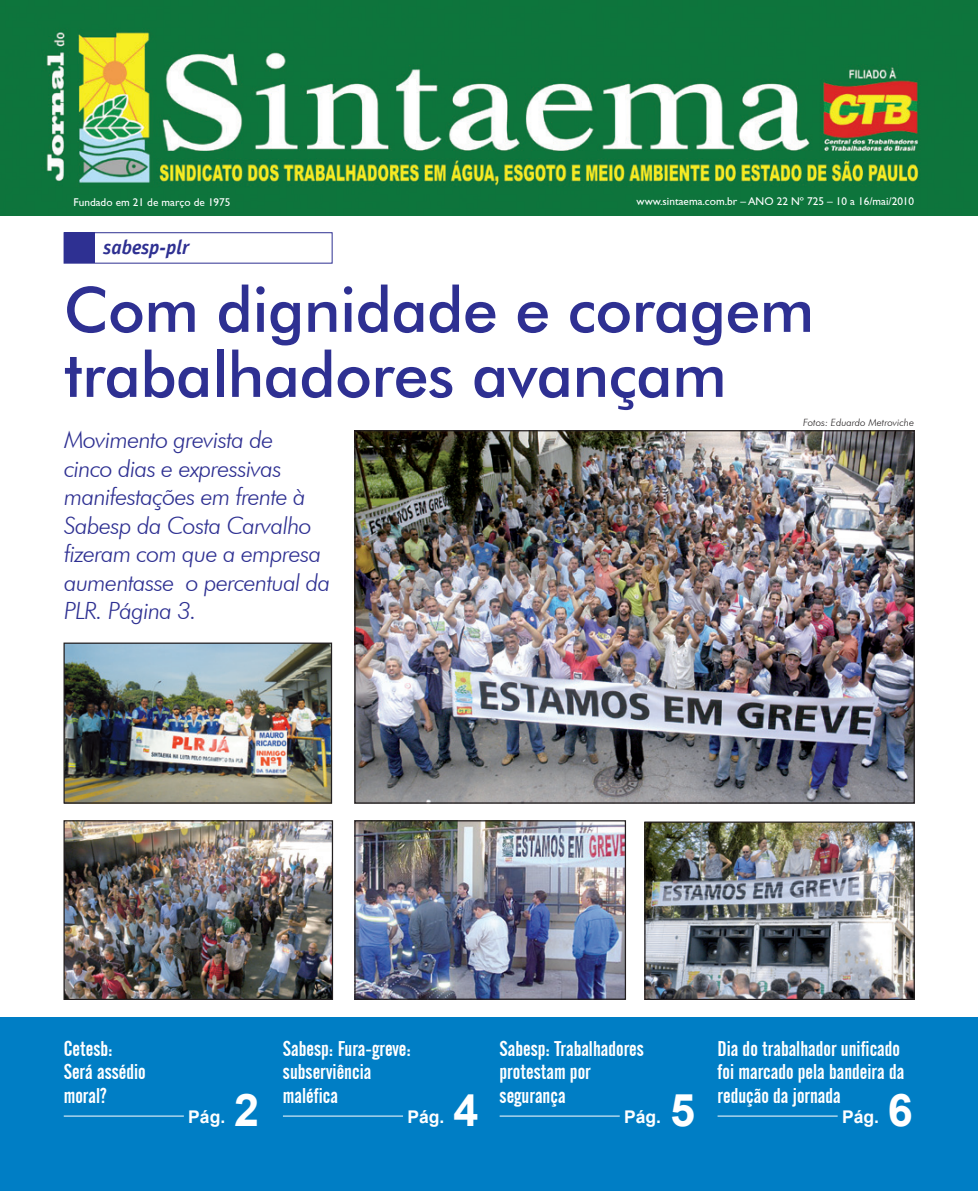
<style>
.page{position:relative;width:978px;height:1191px;background:#fff}
.page>*{position:absolute;margin:0;border:0;box-sizing:border-box;transform-origin:0 0}
.t1{font:500 62.5px/65px "Futura BT";letter-spacing:-.01em;color:#2e3092}
.None-2{font:700 45px "Arial";color:#fff}
.olho{font:italic 300 23.75px/28.5px "Futura BT";letter-spacing:-.03em;color:#2e3092}
.Tx1{font:21.25px/23.8px "Alternate Gothic No 2 BT";color:#fff}
.t2{font:italic 700 20px "Officina Sans";color:#2e3092}
.t3{font:700 17.5px "Arial";color:#fff}
.tx1{font:11.25px "Gill Sans";color:#fff}
.t4{font:italic 300 10px "Futura BT";color:#231f20}
</style>
<div class="page">
<img style="left:0;top:0;width:978px;height:215px">
<div style="left:64px;top:232px;width:268px;height:31px;background:#fff;border:1px solid #2e3092"></div>
<div style="left:64px;top:233px;width:30px;height:30px;background:#2e3092"></div>
<div style="left:1px;top:1017px;width:977px;height:174px;background:#007ec5"></div>
<hr style="left:718px;top:1115px;width:120px;height:1px;background:#fff">
<hr style="left:500px;top:1115px;width:120px;height:1px;background:#fff">
<hr style="left:283px;top:1115px;width:120px;height:1px;background:#fff">
<hr style="left:64px;top:1115px;width:120px;height:1px;background:#fff">
<img style="left:356px;top:432px;width:557px;height:369px">
<img style="left:646px;top:823px;width:267px;height:175px">
<div style="left:644px;top:821px;width:271px;height:179px;border:1px solid #231f20"></div>
<img style="left:65px;top:822px;width:266px;height:176px">
<div style="left:63px;top:820px;width:270px;height:180px;border:1px solid #231f20"></div>
<img style="left:356px;top:822px;width:268px;height:175px">
<div style="left:354px;top:820px;width:272px;height:179px;border:1px solid #231f20"></div>
<img style="left:65px;top:644px;width:265px;height:157px">
<div style="left:63px;top:642px;width:269px;height:161px;border:1px solid #231f20"></div>
<p class="tx1" style="left:74px;top:195px;width:158px">Fundado em 21 de março de 1975</p>
<p class="tx1" style="left:637px;top:195px;width:279px">www.sintaema.com.br – ANO 22 Nº 725 – 10 a 16/mai/2010</p>
<p class="t2" style="left:104px;top:235px;width:87px">sabesp-plr</p>
<p class="t1" style="left:64px;top:277px;width:752px">Com dignidade e coragem trabalhadores avançam</p>
<p class="olho" style="left:64px;top:425px;width:268px">Movimento grevista de<br>cinco dias e expressivas manifestações em frente à<br>Sabesp da Costa Carvalho fizeram com que a empresa aumentasse o percentual da<br>PLR. Página 3.</p>
<p class="t4" style="left:803px;top:417px;width:113px">Fotos: Eduardo Metroviche</p>
<p class="Tx1" style="left:64px;top:1036px;width:50px">Cetesb:</p>
<p class="Tx1" style="left:64px;top:1060px;width:84px">Será assédio</p>
<p class="Tx1" style="left:64px;top:1084px;width:44px">moral?</p>
<p class="t3" style="left:188px;top:1105px;width:38px">Pág.</p>
<p class="None-2" style="left:234px;top:1080px;width:27px">2</p>
<p class="Tx1" style="left:283px;top:1036px;width:130px">Sabesp: Fura-greve: subserviência maléfica</p>
<p class="t3" style="left:407px;top:1105px;width:38px">Pág.</p>
<p class="None-2" style="left:453px;top:1080px;width:27px">4</p>
<p class="Tx1" style="left:500px;top:1036px;width:146px">Sabesp: Trabalhadores protestam por segurança</p>
<p class="t3" style="left:624px;top:1105px;width:38px">Pág.</p>
<p class="None-2" style="left:670px;top:1080px;width:27px">5</p>
<p class="Tx1" style="left:718px;top:1036px;width:188px">Dia do trabalhador unificado foi marcado pela bandeira da redução da jornada</p>
<p class="t3" style="left:842px;top:1105px;width:38px">Pág.</p>
<p class="None-2" style="left:888px;top:1080px;width:27px">6</p>
</div>
